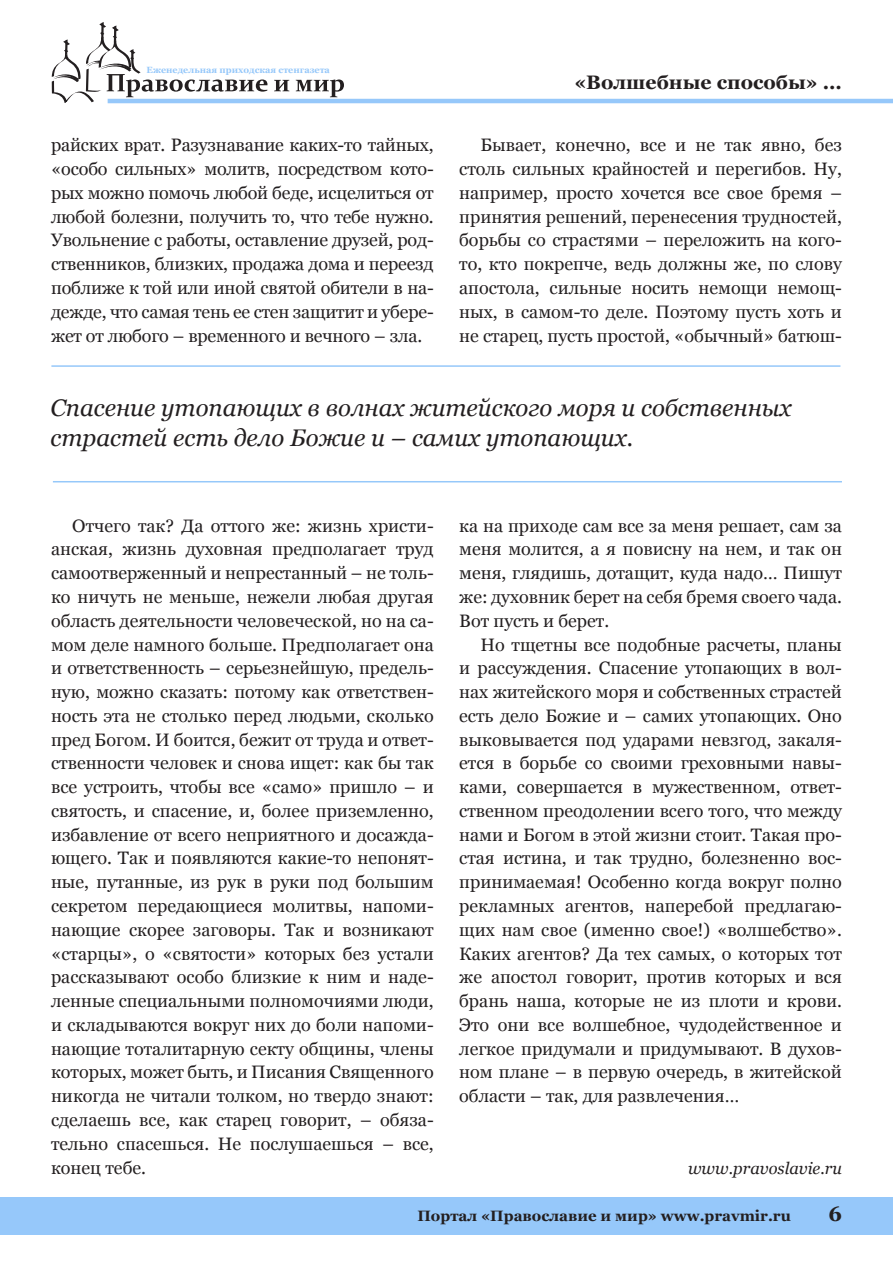
<style>
.page{position:relative;width:893px;height:1263px;background:#fff}
.page>*{position:absolute;margin:0;border:0;box-sizing:border-box;transform-origin:0 0}
.Text{font:italic 24px/30px "Georgia";color:#231f20}
.t1{font:700 21px "Georgia";color:#231f20}
.Podzagolovok{font:700 19.5px "Georgia";color:#231f20}
.Text-2{font:18px/23.7px "Georgia";color:#231f20;text-align:justify}
.Bibliography{font:italic 16.5px "Georgia";color:#231f20}
.t2{font:700 15px "Georgia";color:#231f20}
.t3{font:700 9px "Georgia";color:#96c8fa}
</style>
<div class="page">
<svg style="left:52px;top:22px;width:215px;height:81px"></svg>
<svg style="left:274px;top:80px;width:15px;height:11px"></svg>
<svg style="left:296px;top:79px;width:48px;height:18px"></svg>
<hr style="left:108px;top:99px;width:785px;height:4px;background:#96c8fa">
<div style="left:0;top:1197px;width:893px;height:37px;background:#96c8fa"></div>
<hr style="left:51px;top:365px;width:789px;height:2px;background:#96c8fa">
<hr style="left:53px;top:481px;width:789px;height:1px;background:#96c8fa">
<p class="t3" style="left:147px;top:64px;width:185px">Еженедельная приходская стенгазета</p>
<p class="Text-2" style="left:51px;top:134px;width:384px">райских врат. Разузнавание каких-то тайных, «особо сильных» молитв, посредством кото&shy;рых можно помочь любой беде, исцелиться от любой болезни, получить то, что тебе нужно.<br>Увольнение с работы, оставление друзей, род&shy;ственников, близких, продажа дома и переезд поближе к той или иной святой обители в на&shy;дежде, что самая тень ее стен защитит и убере&shy;жет от любого – временного и вечного – зла.</p>
<p class="Podzagolovok" style="left:574px;top:69px;width:269px">«Волшебные способы» ...</p>
<p class="Text-2" style="left:459px;top:134px;width:384px;text-indent:21px">Бывает, конечно, все и не так явно, без столь сильных крайностей и перегибов. Ну, например, просто хочется все свое бремя – принятия решений, перенесения трудностей, борьбы со страстями – переложить на кого&shy;то, кто покрепче, ведь должны же, по слову апостола, сильные носить немощи немощ&shy;ных, в самом-то деле. Поэтому пусть хоть и не старец, пусть простой, «обычный» батюш-</p>
<p class="Text" style="left:51px;top:393px;width:742px">Спасение утопающих в волнах житейского моря и собственных страстей есть дело Божие и – самих утопающих.</p>
<p class="Text-2" style="left:51px;top:514px;width:384px;text-indent:21px">Отчего так? Да оттого же: жизнь христи&shy;анская, жизнь духовная предполагает труд самоотверженный и непрестанный – не толь&shy;ко ничуть не меньше, нежели любая другая область деятельности человеческой, но на са&shy;мом деле намного больше. Предполагает она и ответственность – серьезнейшую, предель&shy;ную, можно сказать: потому как ответствен&shy;ность эта не столько перед людьми, сколько пред Богом. И боится, бежит от труда и ответ&shy;ственности человек и снова ищет: как бы так все устроить, чтобы все «само» пришло – и святость, и спасение, и, более приземленно, избавление от всего неприятного и досажда&shy;ющего. Так и появляются какие-то непонят&shy;ные, путанные, из рук в руки под большим секретом передающиеся молитвы, напоми&shy;нающие скорее заговоры. Так и возникают «старцы», о «святости» которых без устали рассказывают особо близкие к ним и наде&shy;ленные специальными полномочиями люди, и складываются вокруг них до боли напоми&shy;нающие тоталитарную секту общины, члены которых, может быть, и Писания Священного никогда не читали толком, но твердо знают: сделаешь все, как старец говорит, – обяза&shy;тельно спасешься. Не послушаешься – все, конец тебе.</p>
<p class="Text-2" style="left:459px;top:514px;width:384px">ка на приходе сам все за меня решает, сам за меня молится, а я повисну на нем, и так он меня, глядишь, дотащит, куда надо… Пишут же: духовник берет на себя бремя своего чада.<br>Вот пусть и берет.</p>
<p class="Text-2" style="left:459px;top:633px;width:384px;text-indent:21px">Но тщетны все подобные расчеты, планы и рассуждения. Спасение утопающих в вол&shy;нах житейского моря и собственных страстей есть дело Божие и – самих утопающих. Оно выковывается под ударами невзгод, закаля&shy;ется в борьбе со своими греховными навы&shy;ками, совершается в мужественном, ответ&shy;ственном преодолении всего того, что между нами и Богом в этой жизни стоит. Такая про&shy;стая истина, и так трудно, болезненно вос&shy;принимаемая! Особенно когда вокруг полно рекламных агентов, наперебой предлагаю&shy;щих нам свое (именно свое!) «волшебство».<br>Каких агентов? Да тех самых, о которых тот же апостол говорит, против которых и вся брань наша, которые не из плоти и крови.<br>Это они все волшебное, чудодейственное и легкое придумали и придумывают. В духов&shy;ном плане – в первую очередь, в житейской области – так, для развлечения…</p>
<p class="Bibliography" style="left:688px;top:1157px;width:155px">www.pravoslavie.ru</p>
<p class="t2" style="left:417px;top:1206px;width:375px">Портал «Православие и мир» www.pravmir.ru</p>
<p class="t1" style="left:828px;top:1200px;width:15px">6</p>
</div>
